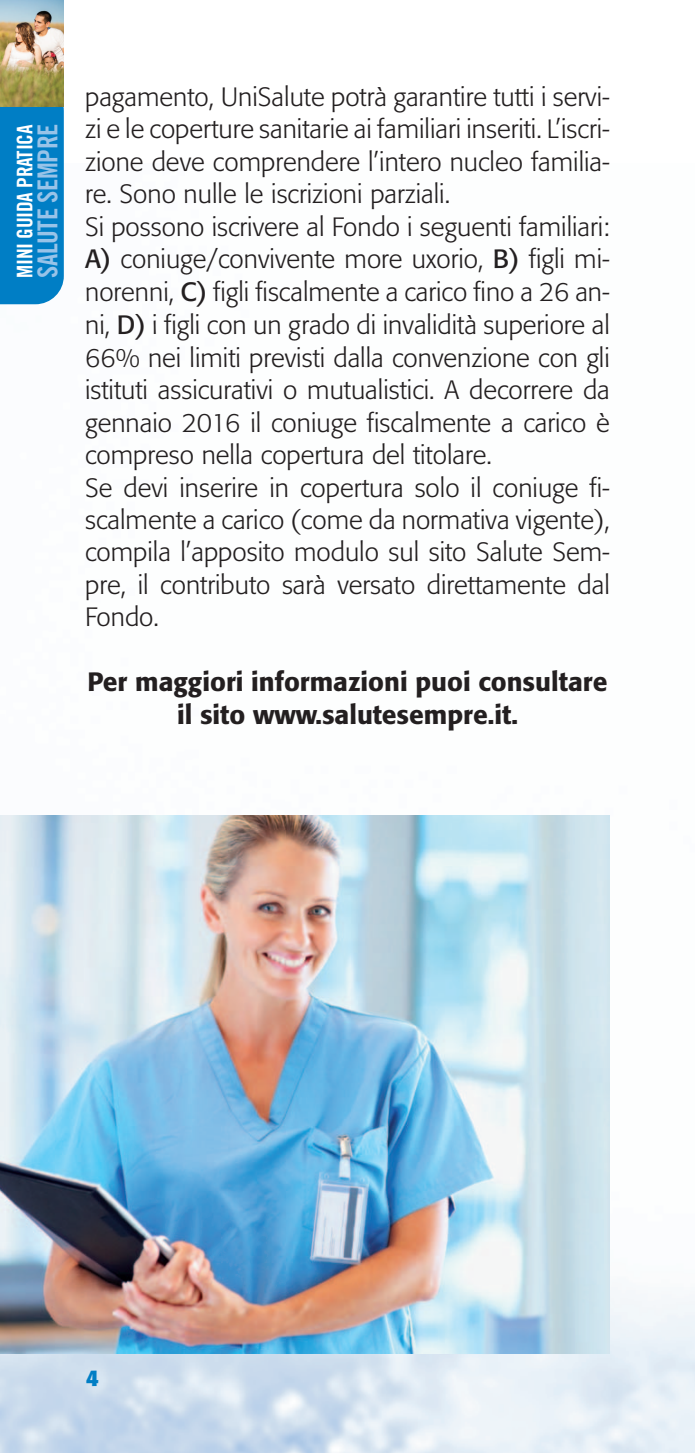
<style>
.page{position:relative;width:695px;height:1453px;background:#fff}
.page>*{position:absolute;margin:0;border:0;box-sizing:border-box;transform-origin:0 0}
.t1{font:27.5px "Trade Gothic Bold Cond Twenty";letter-spacing:-.015em;color:#98c3e8}
.t2{font:300 26.25px/32.5px "Formata";color:#231f20}
.t3{font:500 26.25px/33px "Formata";color:#231f20;text-align:center}
.t4{font:700 22.5px "Formata";color:#007ec5}
.t5{font:21.5px "Trade Gothic Bold Cond Twenty";letter-spacing:-.015em;color:#fff}
.s1{font-weight:400}
</style>
<div class="page">
<div style="left:0;top:107px;width:64px;height:197px;background:#007ec5"></div>
<img style="left:0;top:0;width:64px;height:106px">
<img style="left:0;top:815px;width:609px;height:539px">
<p class="t5" style="left:17px;top:278px;width:155px;rotate:-90deg">MINI GUIDA PRATICA</p>
<p class="t1" style="left:38px;top:278px;width:156px;rotate:-90deg">SALUTE SEMPRE</p>
<p class="t2" style="left:85px;top:82px;width:526px">pagamento, UniSalute potrà garantire tutti i servi&shy;zi e le coperture sanitarie ai familiari inseriti. L’iscri&shy;zione deve comprendere l’intero nucleo familia&shy;re. Sono nulle le iscrizioni parziali.<br>Si possono iscrivere al Fondo i seguenti familiari:<br><span class="s1">A)</span> coniuge/convivente more uxorio, <span class="s1">B)</span> figli mi&shy;norenni, <span class="s1">C)</span> figli fiscalmente a carico fino a 26 an&shy;ni, <span class="s1">D)</span> i figli con un grado di invalidità superiore al 66% nei limiti previsti dalla convenzione con gli istituti assicurativi o mutualistici. A decorrere da gennaio 2016 il coniuge fiscalmente a carico è compreso nella copertura del titolare.<br>Se devi inserire in copertura solo il coniuge fi&shy;scalmente a carico (come da normativa vigente), compila l’apposito modulo sul sito Salute Sem&shy;pre, il contributo sarà versato direttamente dal Fondo.</p>
<p class="t3" style="left:87px;top:667px;width:521px">Per maggiori informazioni puoi consultare il sito www.salutesempre.it.</p>
<p class="t4" style="left:86px;top:1368px;width:15px">4</p>
</div>
